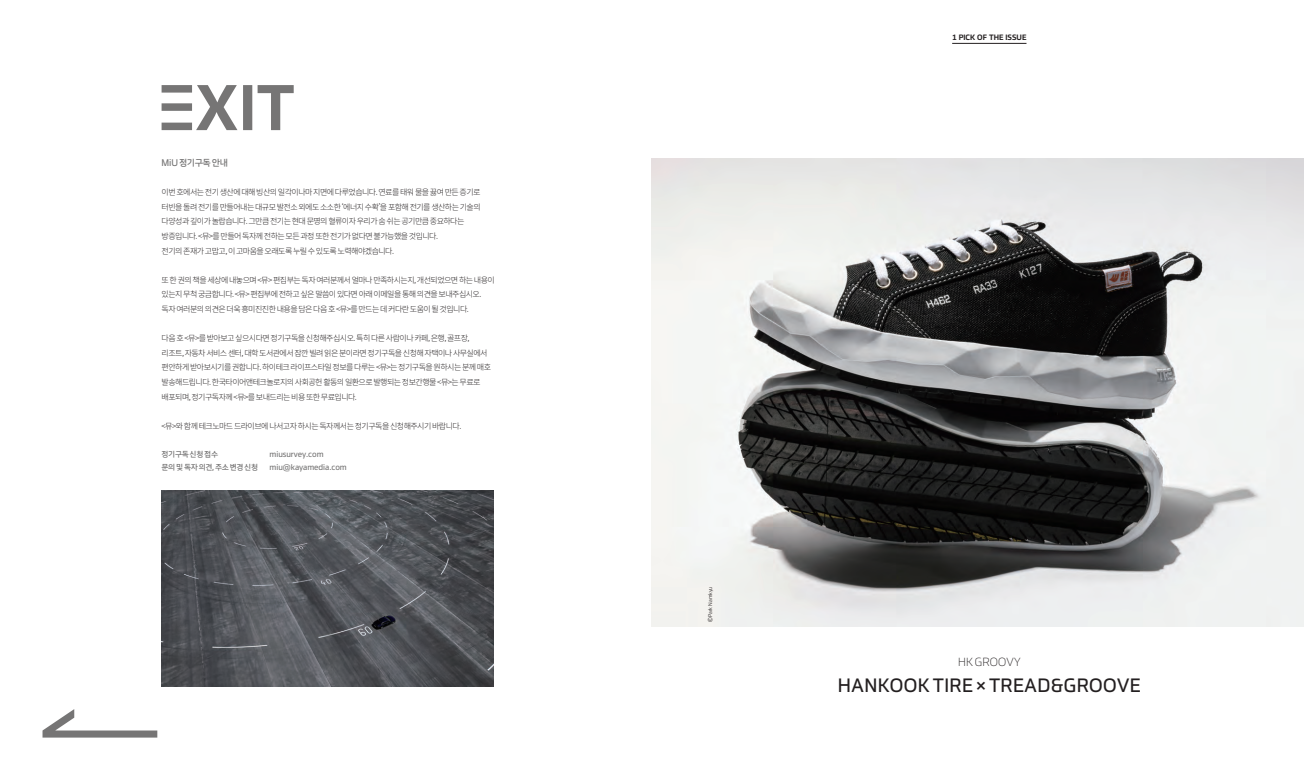
<style>
.page{position:relative;width:1304px;height:780px;background:#fff}
.page>*{position:absolute;margin:0;border:0;box-sizing:border-box;transform-origin:0 0}
.Miu-중제{font:500 18px "Hankook";letter-spacing:.025em;color:#231f20}
.Miu-중제-2{font:300 11px "Hankook";letter-spacing:.025em;color:#231f20}
.Miu-중제-3{font:9px "Hankook KR Regular";letter-spacing:-.055em;color:#767575}
.Miu-본문{font:300 8px/14.6px "Noto Sans CJ Kkr";letter-spacing:-.07em;color:#231f20}
.Miu-중제-4{font:7.7px "Hankook KR Regular";letter-spacing:-.01em;color:#767575}
.Miu-중제-5{font:7.7px "Hankook KR Regular";letter-spacing:-.055em;color:#767575}
.Miu-박스_영문_제목{font:600 7.2px "Hankook";color:#231f20}
.Miu-캡션_번호{font:5px "Hankook";color:#231f20}
.s1{font-family:"Hankook KR Regular"}
</style>
<div class="page">
<svg style="left:162px;top:85px;width:132px;height:45px"></svg>
<svg style="left:43px;top:709px;width:114px;height:28px"></svg>
<img style="left:162px;top:490px;width:331px;height:196px">
<img style="left:652px;top:159px;width:652px;height:467px">
<hr style="left:952px;top:43px;width:74px;height:1px;background:#231f20">
<p class="Miu-중제-3" style="left:162px;top:157px;width:68px">MiU 정기구독 안내</p>
<p class="Miu-본문" style="left:162px;top:185px;width:321px">이번 호에서는 전기 생산에 대해 빙산의 일각이나마 지면에 다루었습니다. 연료를 태워 물을 끓여 만든 증기로 터빈을 돌려 전기를 만들어내는 대규모 발전소 외에도 소소한 ‘에너지 수확’을 포함해 전기를 생산하는 기술의 다양성과 깊이가 놀랍습니다. 그만큼 전기는 현대 문명의 혈류이자 우리가 숨 쉬는 공기만큼 중요하다는 방증입니다. &lt;뮤&gt;를 만들어 독자께 전하는 모든 과정 또한 전기가 없다면 불가능했을 것입니다.</p>
<p class="Miu-본문" style="left:162px;top:243px;width:234px">전기의 존재가 고맙고, 이 고마움을 오래도록 누릴 수 있도록 노력해야겠습니다.</p>
<p class="Miu-본문" style="left:162px;top:273px;width:335px">또 한 권의 책을 세상에 내놓으며 &lt;뮤&gt; 편집부는 독자 여러분께서 얼마나 만족하시는지, 개선되었으면 하는 내용이 있는지 무척 궁금합니다. &lt;뮤&gt; 편집부에 전하고 싶은 말씀이 있다면 아래 이메일을 통해 의견을 보내주십시오. 독자 여러분의 의견은 더욱 흥미진진한 내용을 담은 다음 호 &lt;뮤&gt;를 만드는 데 커다란 도움이 될 것입니다.</p>
<p class="Miu-본문" style="left:162px;top:331px;width:331px">다음 호 &lt;뮤&gt;를 받아보고 싶으시다면 정기구독을 신청해주십시오. 특히 다른 사람이나 카페, 은행, 골프장, 리조트, 자동차 서비스 센터, 대학 도서관에서 잠깐 빌려 읽은 분이라면 정기구독을 신청해 자택이나 사무실에서 편안하게 받아보시기를 권합니다. 하이테크 라이프스타일 정보를 다루는 &lt;뮤&gt;는 정기구독을 원하시는 분께 매호 발송해드립니다. 한국타이어앤테크놀로지의 사회공헌 활동의 일환으로 발행되는 정보간행물 &lt;뮤&gt;는 무료로 배포되며, 정기구독자께 &lt;뮤&gt;를 보내드리는 비용 또한 무료입니다.</p>
<p class="Miu-본문" style="left:162px;top:419px;width:301px">&lt;뮤&gt;와 함께 테크노마드 드라이브에 나서고자 하시는 독자께서는 정기구독을 신청해주시기 바랍니다.</p>
<p class="Miu-중제-4" style="left:162px;top:450px;width:58px">정기구독 신청 접수</p>
<p class="Miu-중제-4" style="left:270px;top:450px;width:56px">miusurvey.com</p>
<p class="Miu-중제-5" style="left:162px;top:463px;width:98px">문의 및 독자 의견, 주소 변경 신청</p>
<p class="Miu-중제-4" style="left:270px;top:463px;width:79px">miu@kayamedia.com</p>
<p class="Miu-박스_영문_제목" style="left:952px;top:32px;width:76px">1 PICK OF THE ISSUE</p>
<p class="Miu-캡션_번호" style="left:707px;top:622px;width:37px;rotate:-90deg"><span class="s1">ⓒ</span>Park Namkyu</p>
<p class="Miu-중제-2" style="left:958px;top:653px;width:64px">HK GROOVY</p>
<p class="Miu-중제" style="left:838px;top:671px;width:304px">HANKOOK TIRE × TREAD&amp;GROOVE</p>
</div>
